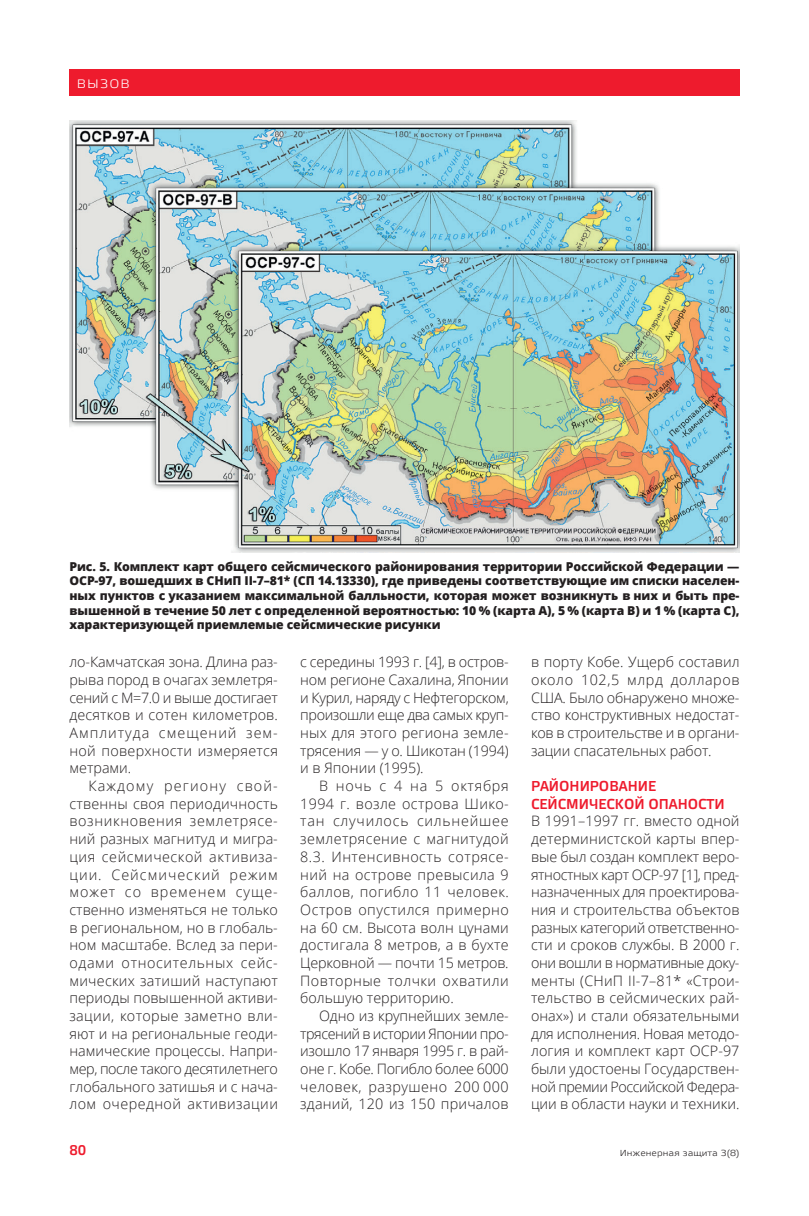
<style>
.page{position:relative;width:809px;height:1216px;background:#fff}
.page>*{position:absolute;margin:0;border:0;box-sizing:border-box;transform-origin:0 0}
.t1{font:300 14.35px/17.7px "Open Sans";color:#231f20;text-align:justify}
.t2{font:14.35px/17.7px "Vida 33 Pro";color:#ee1b2d}
.t3{font:14px "Vida 33 Pro";color:#ee1b2d}
.t4{font:800 12.25px/14.7px "Open Sans";letter-spacing:-.01em;color:#231f20;text-align:justify}
.t5{font:12.25px "Vida 41 Pro";letter-spacing:.09em;color:#fff}
.t6{font:8.75px "Vida 41 Pro";color:#231f20}
</style>
<div class="page">
<img style="left:69px;top:121px;width:670px;height:431px">
<div style="left:69px;top:69px;width:670px;height:27px;background:#ee1b2d"></div>
<p class="t5" style="left:77px;top:75px;width:54px">ВЫЗОВ</p>
<p class="t4" style="left:69px;top:558px;width:671px">Рис. 5. Комплект карт общего сейсмического районирования территории Российской Федерации — ОСР‑97, вошедших в СНиП II‑7–81* (СП 14.13330), где приведены соответствующие им списки населен&shy;ных пунктов с указанием максимальной балльности, которая может возникнуть в них и быть пре&shy;вышенной в течение 50 лет с определенной вероятностью: 10 % (карта А), 5 % (карта В) и 1 % (карта С), характеризующей приемлемые сейсмические рисунки</p>
<p class="t1" style="left:69px;top:653px;width:210px">ло-Камчатская зона. Длина раз&shy;рыва пород в очагах землетря&shy;сений с М=7.0 и выше достигает десятков и сотен километров.<br>Амплитуда смещений зем&shy;ной поверхности измеряется метрами.</p>
<p class="t1" style="left:69px;top:776px;width:210px;text-indent:19px">Каждому региону свой&shy;ственны своя периодичность возникновения землетрясе&shy;ний разных магнитуд и мигра&shy;ция сейсмической активиза&shy;ции. Сейсмический режим может со временем суще&shy;ственно изменяться не только в региональном, но в глобаль&shy;ном масштабе. Вслед за пери&shy;одами относительных сейс&shy;мических затиший наступают периоды повышенной активи&shy;зации, которые заметно вли&shy;яют и на региональные геоди&shy;намические процессы. Напри&shy;мер, после такого десятилетнего глобального затишья и с нача&shy;лом очередной активизации</p>
<p class="t1" style="left:300px;top:653px;width:210px">с середины 1993 г. [4], в остров&shy;ном регионе Сахалина, Японии и Курил, наряду с Нефтегорском, произошли еще два самых круп&shy;ных для этого региона земле&shy;трясения — у о. Шикотан (1994) и в Японии (1995).</p>
<p class="t1" style="left:300px;top:776px;width:210px;text-indent:19px">В ночь с 4 на 5 октября 1994 г. возле острова Шико&shy;тан случилось сильнейшее землетрясение с магнитудой 8.3. Интенсивность сотрясе&shy;ний на острове превысила 9 баллов, погибло 11 человек.<br>Остров опустился примерно на 60 см. Высота волн цунами достигала 8 метров, а в бухте Церковной — почти 15 метров.<br>Повторные толчки охватили большую территорию.</p>
<p class="t1" style="left:300px;top:1006px;width:210px;text-indent:19px">Одно из крупнейших земле&shy;трясений в истории Японии про&shy;изошло 17 января 1995 г. в рай&shy;оне г. Кобе. Погибло более 6000 человек, разрушено 200 000 зданий, 120 из 150 причалов</p>
<p class="t1" style="left:531px;top:653px;width:210px">в порту Кобе. Ущерб составил около 102,5 млрд долларов США. Было обнаружено множе&shy;ство конструктивных недостат&shy;ков в строительстве и в органи&shy;зации спасательных работ.</p>
<p class="t2" style="left:531px;top:776px;width:195px">РАЙОНИРОВАНИЕ<br>СЕЙСМИЧЕСКОЙ ОПАНОСТИ</p>
<p class="t1" style="left:531px;top:812px;width:210px">В 1991–1997 гг. вместо одной детерминистской карты впер&shy;вые был создан комплект веро&shy;ятностных карт ОСР‑97 [1], пред&shy;назначенных для проектирова&shy;ния и строительства объектов разных категорий ответственно&shy;сти и сроков службы. В 2000 г. они вошли в нормативные доку&shy;менты (СНиП II‑7–81* «Строи&shy;тельство в сейсмических рай&shy;онах») и стали обязательными для исполнения. Новая методо&shy;логия и комплект карт ОСР‑97 были удостоены Государствен&shy;ной премии Российской Федера&shy;ции в области науки и техники.</p>
<p class="t3" style="left:69px;top:1139px;width:18px">80</p>
<p class="t6" style="left:619px;top:1146px;width:121px">Инженерная защита 3(8)</p>
</div>
